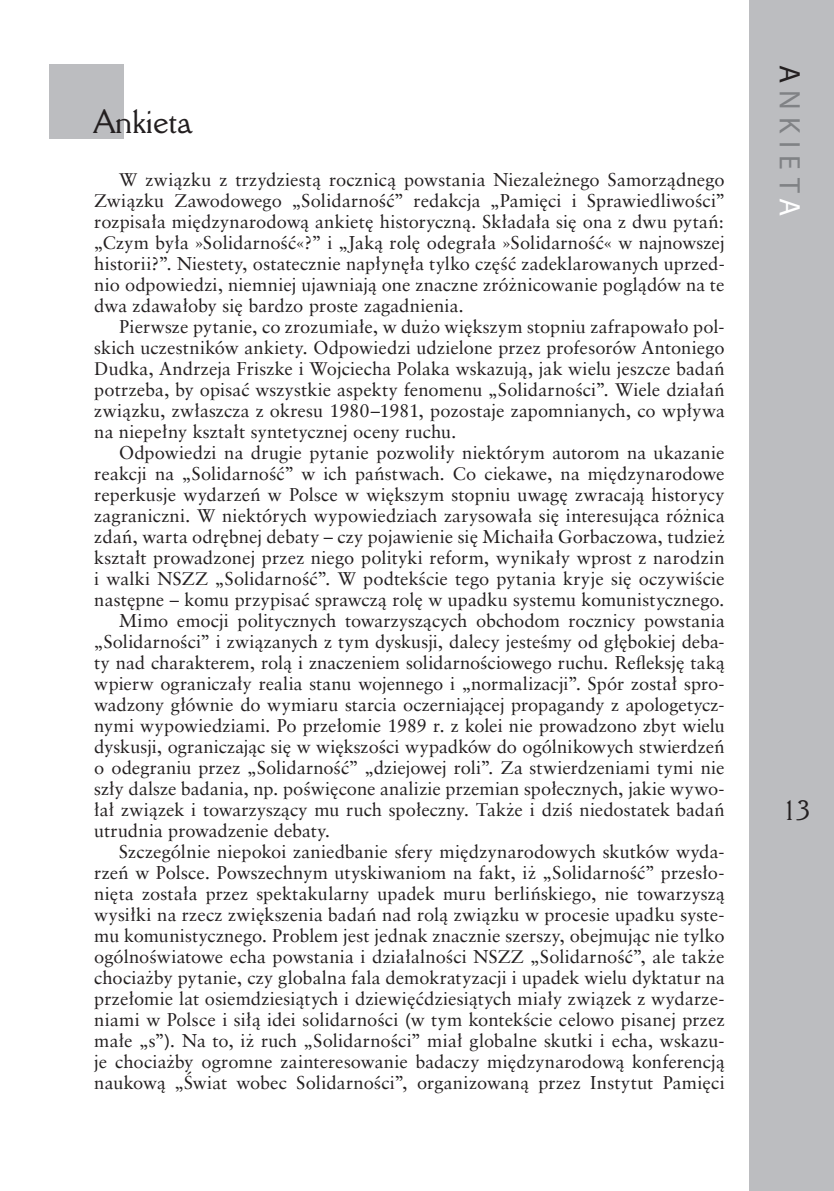
<style>
.page{position:relative;width:834px;height:1191px;background:#fff}
.page>*{position:absolute;margin:0;border:0;box-sizing:border-box;transform-origin:0 0}
.t1{font:29.75px "Myriad Pro";letter-spacing:.25em;color:#808285}
.t2{font:29.75px "Della Robbia PL";color:#231f20}
.t3{font:24.5px "Della Robbia PL";color:#231f20}
.t4{font:18.38px/21px "Class Garmnd EU";letter-spacing:.005em;color:#231f20;text-align:justify}
.s1{color:#231f20}
.s2{color:#fff}
</style>
<div class="page">
<div style="left:749px;top:0;width:84px;height:1191px;background:#bcbdc0"></div>
<div style="left:50px;top:64px;width:74px;height:75px;background:#bcbdc0"></div>
<h1 class="t2" style="left:94px;top:101px;width:99px">Ankieta</h1>
<p class="t4" style="left:94px;top:169px;width:632px;text-indent:25px">W związku z trzydziestą rocznicą powstania Niezależnego Samorządnego Związku Zawodowego „Solidarność” redakcja „Pamięci i Sprawiedliwości” rozpisała międzynarodową ankietę historyczną. Składała się ona z dwu pytań: „Czym była »Solidarność«?” i „Jaką rolę odegrała »Solidarność« w najnowszej historii?”. Niestety, ostatecznie napłynęła tylko część zadeklarowanych uprzed&shy;nio odpowiedzi, niemniej ujawniają one znaczne zróżnicowanie poglądów na te dwa zdawałoby się bardzo proste zagadnienia.</p>
<p class="t4" style="left:94px;top:316px;width:632px;text-indent:25px">Pierwsze pytanie, co zrozumiałe, w dużo większym stopniu zafrapowało pol&shy;skich uczestników ankiety. Odpowiedzi udzielone przez profesorów Antoniego Dudka, Andrzeja Friszke i Wojciecha Polaka wskazują, jak wielu jeszcze badań potrzeba, by opisać wszystkie aspekty fenomenu „Solidarności”. Wiele działań związku, zwłaszcza z okresu 1980–1981, pozostaje zapomnianych, co wpływa na niepełny kształt syntetycznej oceny ruchu.</p>
<p class="t4" style="left:119px;top:442px;width:607px">Odpowiedzi na drugie pytanie pozwoliły niektórym autorom na ukazanie</p>
<p class="t4" style="left:94px;top:463px;width:631px">reakcji na „Solidarność” w ich państwach. Co ciekawe, na międzynarodowe</p>
<p class="t4" style="left:94px;top:484px;width:631px">reperkusje wydarzeń w Polsce w większym stopniu uwagę zwracają historycy</p>
<p class="t4" style="left:94px;top:505px;width:631px">zagraniczni. W niektórych wypowiedziach zarysowała się interesująca różnica</p>
<p class="t4" style="left:94px;top:526px;width:631px">zdań, warta odrębnej debaty – czy pojawienie się Michaiła Gorbaczowa, tudzież</p>
<p class="t4" style="left:94px;top:547px;width:631px">kształt prowadzonej przez niego polityki reform, wynikały wprost z narodzin</p>
<p class="t4" style="left:94px;top:568px;width:632px">i walki NSZZ „Solidarność”. W podtekście tego pytania kryje się oczywiście</p>
<p class="t4" style="left:94px;top:589px;width:631px">następne – komu przypisać sprawczą rolę w upadku systemu komunistycznego.</p>
<p class="t4" style="left:119px;top:610px;width:607px">Mimo emocji politycznych towarzyszących obchodom rocznicy powstania</p>
<p class="t4" style="left:94px;top:631px;width:632px">„Solidarności” i związanych z tym dyskusji, dalecy jesteśmy od głębokiej deba-</p>
<p class="t4" style="left:94px;top:652px;width:631px">ty nad charakterem, rolą i znaczeniem solidarnościowego ruchu. Refleksję taką</p>
<p class="t4" style="left:94px;top:673px;width:632px">wpierw ograniczały realia stanu wojennego i „normalizacji”. Spór został spro-</p>
<p class="t4" style="left:94px;top:694px;width:632px">wadzony głównie do wymiaru starcia oczerniającej propagandy z apologetycz-</p>
<p class="t4" style="left:94px;top:715px;width:632px">nymi wypowiedziami. Po przełomie 1989 r. z kolei nie prowadzono zbyt wielu</p>
<p class="t4" style="left:94px;top:736px;width:631px">dyskusji, ograniczając się w większości wypadków do ogólnikowych stwierdzeń</p>
<p class="t4" style="left:94px;top:757px;width:631px">o odegraniu przez „Solidarność” „dziejowej roli”. Za stwierdzeniami tymi nie</p>
<p class="t4" style="left:94px;top:778px;width:632px">szły dalsze badania, np. poświęcone analizie przemian społecznych, jakie wywo-</p>
<p class="t4" style="left:94px;top:799px;width:631px">łał związek i towarzyszący mu ruch społeczny. Także i dziś niedostatek badań</p>
<p class="t4" style="left:94px;top:820px;width:237px">utrudnia prowadzenie debaty.</p>
<p class="t4" style="left:119px;top:841px;width:607px">Szczególnie niepokoi zaniedbanie sfery międzynarodowych skutków wyda-</p>
<p class="t4" style="left:94px;top:862px;width:632px">rzeń w Polsce. Powszechnym utyskiwaniom na fakt, iż „Solidarność” przesło-</p>
<p class="t4" style="left:94px;top:883px;width:631px">nięta została przez spektakularny upadek muru berlińskiego, nie towarzyszą</p>
<p class="t4" style="left:94px;top:904px;width:632px">wysiłki na rzecz zwiększenia badań nad rolą związku w procesie upadku syste-</p>
<p class="t4" style="left:94px;top:925px;width:631px">mu komunistycznego. Problem jest jednak znacznie szerszy, obejmując nie tylko</p>
<p class="t4" style="left:94px;top:946px;width:631px">ogólnoświatowe echa powstania i działalności NSZZ „Solidarność”, ale także</p>
<p class="t4" style="left:94px;top:967px;width:632px">chociażby pytanie, czy globalna fala demokratyzacji i upadek wielu dyktatur na</p>
<p class="t4" style="left:94px;top:988px;width:632px">przełomie lat osiemdziesiątych i dziewięćdziesiątych miały związek z wydarze-</p>
<p class="t4" style="left:94px;top:1009px;width:632px">niami w Polsce i siłą idei solidarności (w tym kontekście celowo pisanej przez</p>
<p class="t4" style="left:94px;top:1030px;width:632px">małe „s”). Na to, iż ruch „Solidarności” miał globalne skutki i echa, wskazu-</p>
<p class="t4" style="left:94px;top:1051px;width:631px">je chociażby ogromne zainteresowanie badaczy międzynarodową konferencją</p>
<p class="t4" style="left:94px;top:1072px;width:632px">naukową „Świat wobec Solidarności”, organizowaną przez Instytut Pamięci</p>
<h1 class="t1" style="left:808px;top:64px;width:153px;rotate:90deg"><span class="s1">A</span>NKIET<span class="s2">A</span></h1>
<h2 class="t3" style="left:782px;top:794px;width:30px">13</h2>
</div>
